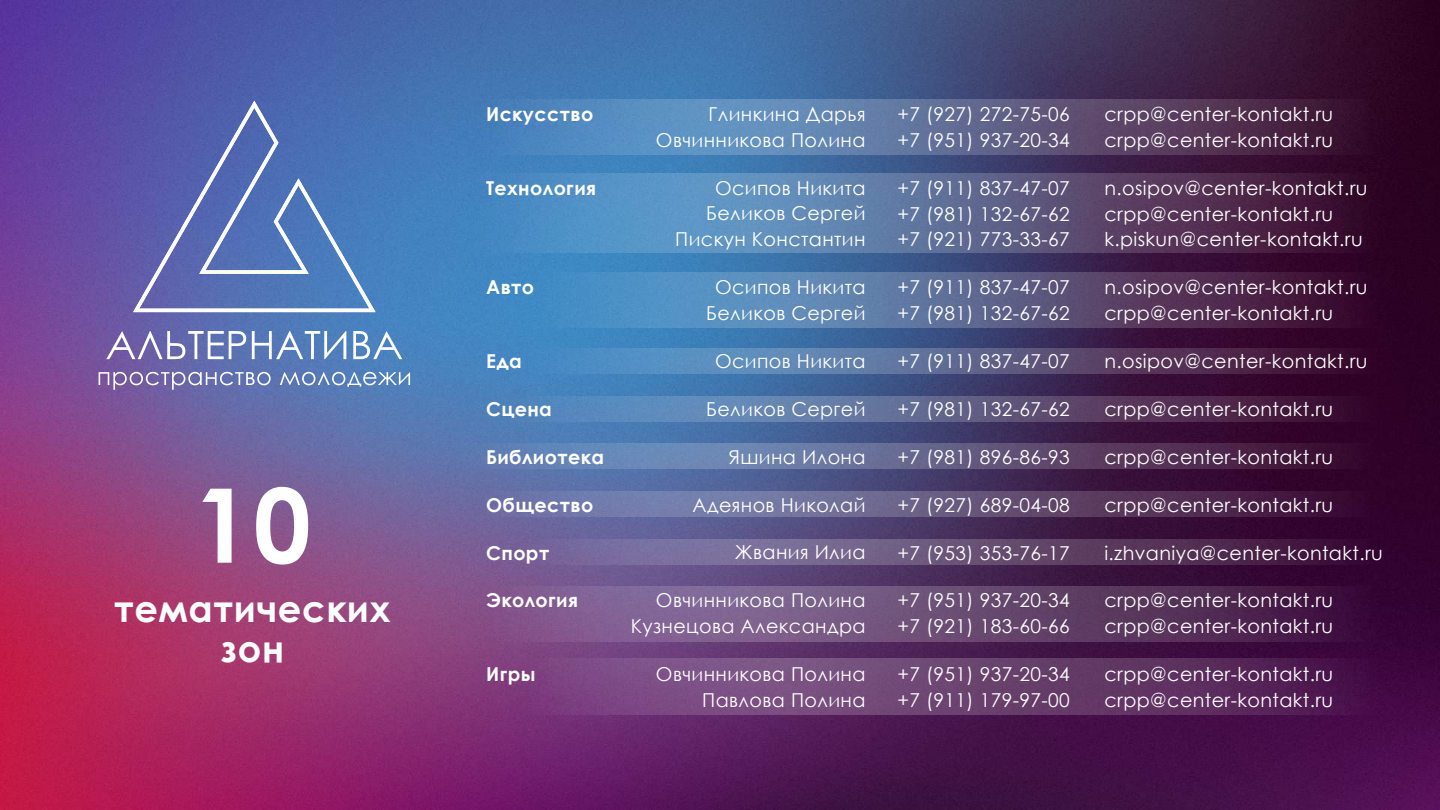
<style>
.page{position:relative;width:1440px;height:810px;background:#fff}
.page>*{position:absolute;margin:0;border:0;box-sizing:border-box;transform-origin:0 0}
.t1{font:700 103.05px "Century Gothic";color:#fff}
.t2{font:700 36.83px/39.7px "Century Gothic";letter-spacing:.02em;color:#fff;text-align:center}
.t3{font:19.12px/25.8px "Century Gothic";letter-spacing:.02em;color:#fff;text-align:right}
.t4{font:700 19.12px "Century Gothic";letter-spacing:.02em;color:#fff}
</style>
<div class="page">
<img style="left:0;top:0;width:1440px;height:810px">
<svg style="left:476px;top:99px;width:901px;height:56px;background:#57638d"></svg>
<svg style="left:468px;top:173px;width:909px;height:80px;background:#55648e"></svg>
<svg style="left:533px;top:273px;width:844px;height:55px;background:#53608a"></svg>
<svg style="left:523px;top:348px;width:854px;height:25px;background:#545d88"></svg>
<svg style="left:486px;top:586px;width:891px;height:55px;background:#694672"></svg>
<svg style="left:523px;top:659px;width:854px;height:55px;background:#6a3c6f"></svg>
<svg style="left:503px;top:397px;width:874px;height:25px;background:#585a84"></svg>
<svg style="left:458px;top:444px;width:919px;height:25px;background:#5d5983"></svg>
<svg style="left:476px;top:492px;width:901px;height:25px;background:#62537c"></svg>
<svg style="left:521px;top:540px;width:856px;height:25px;background:#644c75"></svg>
<svg style="left:252px;top:331px;width:94px;height:28px"></svg>
<svg style="left:353px;top:331px;width:49px;height:28px"></svg>
<svg style="left:106px;top:331px;width:140px;height:28px"></svg>
<svg style="left:133px;top:101px;width:243px;height:211px;background:#5d76b8"></svg>
<svg style="left:99px;top:372px;width:172px;height:18px;background:#8a85ba"></svg>
<svg style="left:280px;top:372px;width:130px;height:15px;background:#7f9cc9"></svg>
<h1 class="t1" style="left:194px;top:447px;width:119px">10</h1>
<h2 class="t2" style="left:114px;top:587px;width:278px">тематических зон</h2>
<p class="t4" style="left:486px;top:100px;width:109px">Искусство</p>
<p class="t4" style="left:486px;top:173px;width:112px">Технология</p>
<p class="t4" style="left:486px;top:273px;width:50px">Авто</p>
<p class="t4" style="left:486px;top:346px;width:37px">Еда</p>
<p class="t4" style="left:486px;top:394px;width:67px">Сцена</p>
<p class="t4" style="left:486px;top:442px;width:119px">Библиотека</p>
<p class="t4" style="left:486px;top:490px;width:109px">Общество</p>
<p class="t4" style="left:486px;top:538px;width:65px">Спорт</p>
<p class="t4" style="left:486px;top:586px;width:94px">Экология</p>
<p class="t4" style="left:486px;top:660px;width:51px">Игры</p>
<p class="t3" style="left:656px;top:101px;width:211px">Глинкина Дарья<br>Овчинникова Полина</p>
<p class="t3" style="left:675px;top:175px;width:192px">Осипов Никита<br>Беликов Сергей<br>Пискун Константин</p>
<p class="t3" style="left:706px;top:274px;width:161px;text-align:center">Осипов Никита<br>Беликов Сергей</p>
<p class="t3" style="left:715px;top:348px;width:152px">Осипов Никита</p>
<p class="t3" style="left:706px;top:396px;width:161px">Беликов Сергей</p>
<p class="t3" style="left:729px;top:444px;width:138px">Яшина Илона</p>
<p class="t3" style="left:693px;top:491px;width:174px">Адеянов Николай</p>
<p class="t3" style="left:735px;top:539px;width:132px">Жвания Илиа</p>
<p class="t3" style="left:631px;top:587px;width:236px">Овчинникова Полина<br>Кузнецова Александра</p>
<p class="t3" style="left:656px;top:661px;width:211px">Овчинникова Полина<br>Павлова Полина</p>
<p class="t3" style="left:898px;top:101px;width:174px">+7 (927) 272-75-06</p>
<p class="t3" style="left:1104px;top:101px;width:230px">crpp@center-kontakt.ru</p>
<p class="t3" style="left:898px;top:127px;width:174px">+7 (951) 937-20-34</p>
<p class="t3" style="left:1104px;top:127px;width:230px">crpp@center-kontakt.ru</p>
<p class="t3" style="left:898px;top:175px;width:174px">+7 (911) 837-47-07</p>
<p class="t3" style="left:1104px;top:175px;width:265px">n.osipov@center-kontakt.ru</p>
<p class="t3" style="left:898px;top:200px;width:174px">+7 (981) 132-67-62</p>
<p class="t3" style="left:1104px;top:200px;width:230px">crpp@center-kontakt.ru</p>
<p class="t3" style="left:898px;top:226px;width:174px">+7 (921) 773-33-67</p>
<p class="t3" style="left:1104px;top:226px;width:260px">k.piskun@center-kontakt.ru</p>
<p class="t3" style="left:898px;top:274px;width:174px">+7 (911) 837-47-07</p>
<p class="t3" style="left:1104px;top:274px;width:265px">n.osipov@center-kontakt.ru</p>
<p class="t3" style="left:898px;top:300px;width:174px">+7 (981) 132-67-62</p>
<p class="t3" style="left:1104px;top:300px;width:230px">crpp@center-kontakt.ru</p>
<p class="t3" style="left:898px;top:348px;width:174px">+7 (911) 837-47-07</p>
<p class="t3" style="left:1104px;top:348px;width:265px">n.osipov@center-kontakt.ru</p>
<p class="t3" style="left:898px;top:396px;width:174px">+7 (981) 132-67-62</p>
<p class="t3" style="left:1104px;top:396px;width:230px">crpp@center-kontakt.ru</p>
<p class="t3" style="left:898px;top:444px;width:174px">+7 (981) 896-86-93</p>
<p class="t3" style="left:1104px;top:444px;width:230px">crpp@center-kontakt.ru</p>
<p class="t3" style="left:898px;top:492px;width:174px">+7 (927) 689-04-08</p>
<p class="t3" style="left:1104px;top:492px;width:230px">crpp@center-kontakt.ru</p>
<p class="t3" style="left:898px;top:539px;width:174px">+7 (953) 353-76-17</p>
<p class="t3" style="left:1104px;top:539px;width:280px">i.zhvaniya@center-kontakt.ru</p>
<p class="t3" style="left:898px;top:587px;width:174px">+7 (951) 937-20-34</p>
<p class="t3" style="left:1104px;top:587px;width:230px">crpp@center-kontakt.ru</p>
<p class="t3" style="left:898px;top:613px;width:174px">+7 (921) 183-60-66</p>
<p class="t3" style="left:1104px;top:613px;width:230px">crpp@center-kontakt.ru</p>
<p class="t3" style="left:898px;top:661px;width:174px">+7 (951) 937-20-34</p>
<p class="t3" style="left:1104px;top:661px;width:230px">crpp@center-kontakt.ru</p>
<p class="t3" style="left:898px;top:687px;width:174px">+7 (911) 179-97-00</p>
<p class="t3" style="left:1104px;top:687px;width:230px">crpp@center-kontakt.ru</p>
</div>
